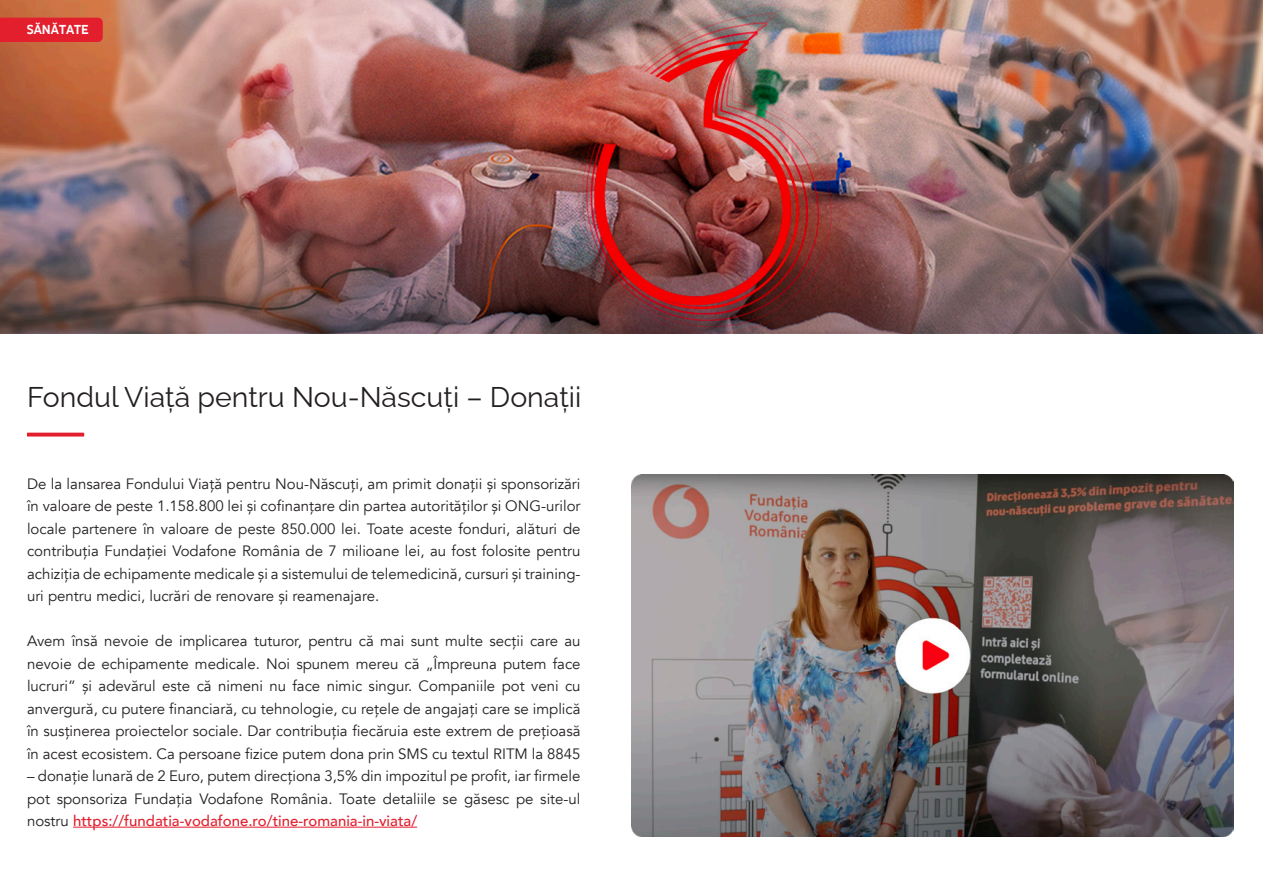
<style>
.page{position:relative;width:1263px;height:893px;background:#fff}
.page>*{position:absolute;margin:0;border:0;box-sizing:border-box;transform-origin:0 0}
.t1{font:100 28.5px "Raleway";color:#231f20}
.t2{font:15px/22.5px "Avenir";color:#231f20;text-align:justify}
.t3{font:13.5px "Vodafone Rg RO Bold";color:#fff}
.s1{font-weight:500;color:#e31e2d}
</style>
<div class="page">
<img style="left:0;top:0;width:1263px;height:333px">
<div style="left:0;top:18px;width:103px;height:24px;background:#e31e2d"></div>
<svg style="left:27px;top:433px;width:57px;height:4px"></svg>
<hr style="left:73px;top:827px;width:344px;height:1px;background:#e31e2d">
<img style="left:631px;top:475px;width:603px;height:361px">
<p class="t3" style="left:27px;top:22px;width:64px">SĂNĂTATE</p>
<p class="t1" style="left:27px;top:374px;width:556px">Fondul Viață pentru Nou-Născuți – Donații</p>
<p class="t2" style="left:27px;top:472px;width:555px">De la lansarea Fondului Viață pentru Nou-Născuți, am primit donații și sponsorizări în valoare de peste 1.158.800 lei și cofinanțare din partea autorităților și ONG-urilor locale partenere în valoare de peste 850.000 lei. Toate aceste fonduri, alături de contribuția Fundației Vodafone România de 7 milioane lei, au fost folosite pentru achiziția de echipamente medicale și a sistemului de telemedicină, cursuri și training&shy;uri pentru medici, lucrări de renovare și reamenajare.</p>
<p class="t2" style="left:27px;top:630px;width:555px">Avem însă nevoie de implicarea tuturor, pentru că mai sunt multe secții care au nevoie de echipamente medicale. Noi spunem mereu că „Împreuna putem face lucruri” și adevărul este că nimeni nu face nimic singur. Companiile pot veni cu anvergură, cu putere financiară, cu tehnologie, cu rețele de angajați care se implică în susținerea proiectelor sociale. Dar contribuția fiecăruia este extrem de prețioasă în acest ecosistem. Ca persoane fizice putem dona prin SMS cu textul RITM la 8845</p>
<p class="t2" style="left:27px;top:765px;width:555px">– donație lunară de 2 Euro, putem direcționa 3,5% din impozitul pe profit, iar firmele pot sponsoriza Fundația Vodafone România. Toate detaliile se găsesc pe site-ul nostru <span class="s1">https://fundatia-vodafone.ro/tine-romania-in-viata/</span></p>
</div>
